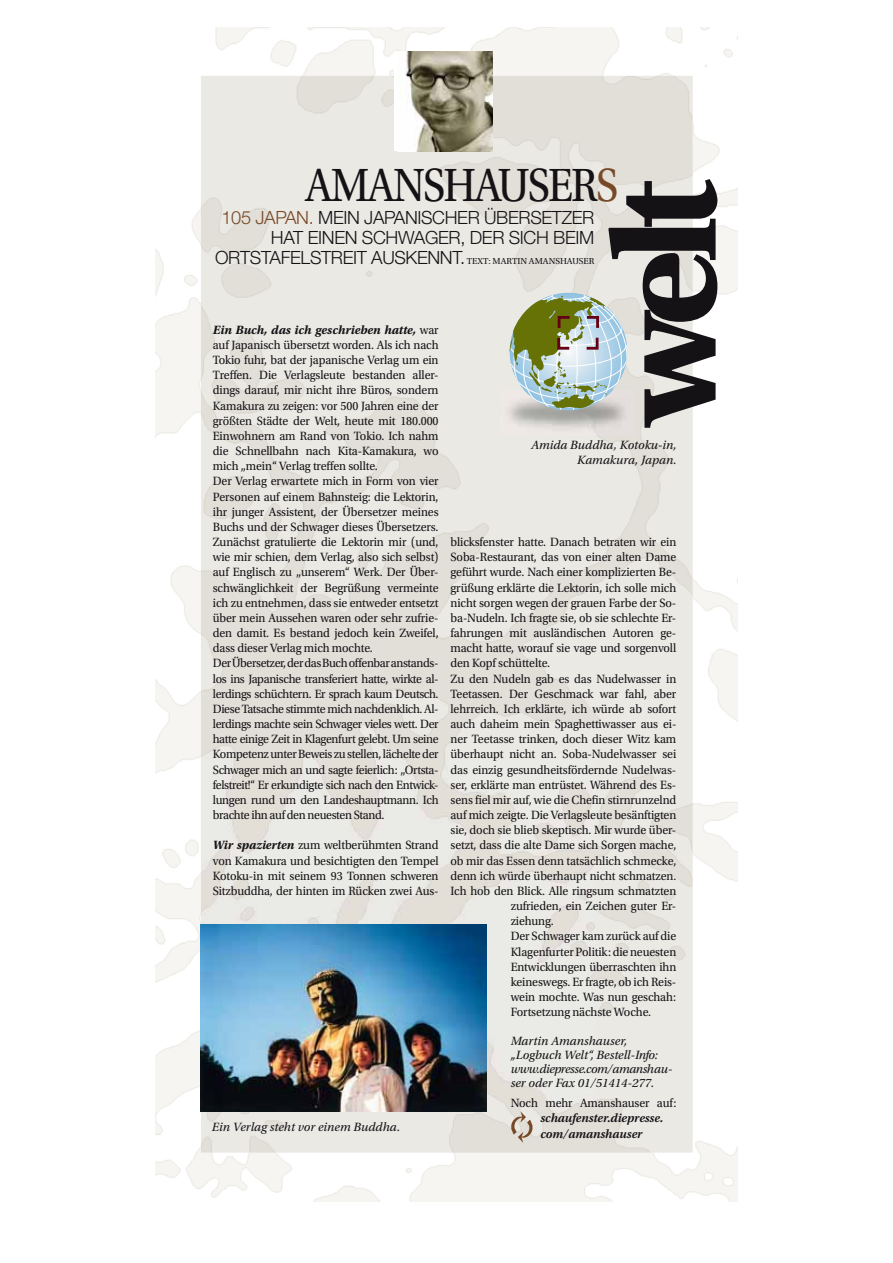
<style>
.page{position:relative;width:893px;height:1263px;background:#fff}
.page>*{position:absolute;margin:0;border:0;box-sizing:border-box;transform-origin:0 0}
.t1{font:700 154.2px "Utopia Std";color:#141215}
.t2{font:49.05px "Utopia Std";letter-spacing:-.04em;color:#141215;scale:.88 1}
.t3{font:300 18.15px/19.6px "Helvetica Neue LT Std";letter-spacing:-.02em;color:#141215;text-align:right}
.t4{font:12.6px/15.1px "Utopia Std";letter-spacing:-.01em;color:#141215;scale:.95 1}
.t5{font:italic 12.6px/14px "Utopia Std";letter-spacing:.005em;color:#141215}
.t6{font:italic 600 12.6px/15.1px "Utopia Std";letter-spacing:-.005em;color:#141215}
.s1{color:#774927}
.s2{font-family:"Utopia Std";font-weight:400;font-size:9.15px}
.s3{font-weight:700;font-style:italic}
</style>
<div class="page">
<img style="left:155px;top:27px;width:86px;height:1171px">
<img style="left:241px;top:27px;width:492px;height:49px">
<img style="left:691px;top:123px;width:46px;height:1079px">
<img style="left:241px;top:1153px;width:450px;height:49px">
<img style="left:201px;top:76px;width:492px;height:1077px">
<div style="left:394px;top:51px;width:98px;height:100px;background:#fff"></div>
<img style="left:405px;top:51px;width:87px;height:100px">
<img style="left:201px;top:925px;width:286px;height:187px">
<img style="left:500px;top:390px;width:134px;height:45px">
<svg style="left:510px;top:294px;width:117px;height:116px;background:#acbaa5"></svg>
<svg style="left:509px;top:1111px;width:26px;height:32px"></svg>
<h2 class="t2" style="left:305px;top:164px;width:357px">AMANSHAUSER<span class="s1">S</span></h2>
<h1 class="t1" style="left:572px;top:426px;width:249px;rotate:-90deg">welt</h1>
<h3 class="t3" style="left:215px;top:208px;width:381px"><span class="s1">105 JAPAN.</span> MEIN JAPANISCHER ÜBERSETZER<br>HAT EINEN SCHWAGER, DER SICH BEIM<br>ORTSTAFELSTREIT AUSKENNT. <span class="s2">TEXT: MARTIN AMANSHAUSER</span></h3>
<p class="t4" style="left:213px;top:323px;width:239px"><span class="s3">Ein Buch, das ich geschrieben hatte,</span> war auf Japanisch übersetzt worden. Als ich nach Tokio fuhr, bat der japanische Verlag um ein Treffen. Die Verlagsleute bestanden aller&shy;dings darauf, mir nicht ihre Büros, sondern Kamakura zu zeigen: vor 500 Jahren eine der größten Städte der Welt, heute mit 180.000<br>Einwohnern am Rand von Tokio. Ich nahm die Schnellbahn nach Kita-Kamakura, wo mich „mein“ Verlag treffen sollte.<br>Der Verlag erwartete mich in Form von vier Personen auf einem Bahnsteig: die Lektorin, ihr junger Assistent, der Übersetzer meines Buchs und der Schwager dieses Übersetzers.<br>Zunächst gratulierte die Lektorin mir (und, wie mir schien, dem Verlag, also sich selbst) auf Englisch zu „unserem“ Werk. Der Über&shy;schwänglichkeit der Begrüßung vermeinte ich zu entnehmen, dass sie entweder entsetzt über mein Aussehen waren oder sehr zufrie&shy;den damit. Es bestand jedoch kein Zweifel, dass dieser Verlag mich mochte.<br>Der Übersetzer, der das Buch offenbar anstands&shy;los ins Japanische transferiert hatte, wirkte al&shy;lerdings schüchtern. Er sprach kaum Deutsch.<br>Diese Tatsache stimmte mich nachdenklich. Al&shy;lerdings machte sein Schwager vieles wett. Der hatte einige Zeit in Klagenfurt gelebt. Um seine Kompetenz unter Beweis zu stellen, lächelte der Schwager mich an und sagte feierlich: „Ortsta&shy;felstreit!“ Er erkundigte sich nach den Entwick&shy;lungen rund um den Landeshauptmann. Ich brachte ihn auf den neuesten Stand.</p>
<p class="t4" style="left:213px;top:838px;width:239px;text-align:justify"><span class="s3">Wir spazierten</span> zum weltberühmten Strand von Kamakura und besichtigten den Tempel Kotoku-in mit seinem 93 Tonnen schweren Sitzbuddha, der hinten im Rücken zwei Aus-</p>
<p class="t5" style="left:531px;top:438px;width:147px;line-height:15.5px;text-align:right">Amida Buddha, Kotoku-in,<br>Kamakura, Japan.</p>
<p class="t4" style="left:450px;top:535px;width:239px">blicksfenster hatte. Danach betraten wir ein</p>
<p class="t4" style="left:450px;top:550px;width:239px">Soba-Restaurant, das von einer alten Dame</p>
<p class="t4" style="left:450px;top:565px;width:239px">geführt wurde. Nach einer komplizierten Be-</p>
<p class="t4" style="left:450px;top:580px;width:239px">grüßung erklärte die Lektorin, ich solle mich</p>
<p class="t4" style="left:450px;top:596px;width:239px">nicht sorgen wegen der grauen Farbe der So-</p>
<p class="t4" style="left:450px;top:611px;width:239px">ba-Nudeln. Ich fragte sie, ob sie schlechte Er-</p>
<p class="t4" style="left:450px;top:626px;width:239px">fahrungen mit ausländischen Autoren ge-</p>
<p class="t4" style="left:450px;top:641px;width:239px">macht hatte, worauf sie vage und sorgenvoll</p>
<p class="t4" style="left:450px;top:656px;width:106px">den Kopf schüttelte.</p>
<p class="t4" style="left:450px;top:671px;width:239px">Zu den Nudeln gab es das Nudelwasser in</p>
<p class="t4" style="left:450px;top:687px;width:239px">Teetassen. Der Geschmack war fahl, aber</p>
<p class="t4" style="left:450px;top:702px;width:239px">lehrreich. Ich erklärte, ich würde ab sofort</p>
<p class="t4" style="left:450px;top:717px;width:239px">auch daheim mein Spaghettiwasser aus ei-</p>
<p class="t4" style="left:450px;top:732px;width:239px">ner Teetasse trinken, doch dieser Witz kam</p>
<p class="t4" style="left:450px;top:747px;width:239px">überhaupt nicht an. Soba-Nudelwasser sei</p>
<p class="t4" style="left:450px;top:762px;width:239px">das einzig gesundheitsfördernde Nudelwas-</p>
<p class="t4" style="left:450px;top:778px;width:239px">ser, erklärte man entrüstet. Während des Es-</p>
<p class="t4" style="left:450px;top:793px;width:239px">sens fiel mir auf, wie die Chefin stirnrunzelnd</p>
<p class="t4" style="left:450px;top:808px;width:239px">auf mich zeigte. Die Verlagsleute besänftigten</p>
<p class="t4" style="left:450px;top:823px;width:239px">sie, doch sie blieb skeptisch. Mir wurde über-</p>
<p class="t4" style="left:450px;top:838px;width:239px">setzt, dass die alte Dame sich Sorgen mache,</p>
<p class="t4" style="left:450px;top:853px;width:239px">ob mir das Essen denn tatsächlich schmecke,</p>
<p class="t4" style="left:450px;top:869px;width:239px">denn ich würde überhaupt nicht schmatzen.</p>
<p class="t4" style="left:450px;top:884px;width:239px">Ich hob den Blick. Alle ringsum schmatzten</p>
<p class="t4" style="left:511px;top:899px;width:176px">zufrieden, ein Zeichen guter Er-</p>
<p class="t4" style="left:511px;top:914px;width:47px">ziehung.</p>
<p class="t4" style="left:511px;top:929px;width:176px">Der Schwager kam zurück auf die</p>
<p class="t4" style="left:511px;top:944px;width:176px">Klagenfurter Politik: die neuesten</p>
<p class="t4" style="left:511px;top:960px;width:176px">Entwicklungen überraschten ihn</p>
<p class="t4" style="left:511px;top:975px;width:176px">keineswegs. Er fragte, ob ich Reis-</p>
<p class="t4" style="left:511px;top:990px;width:176px">wein mochte. Was nun geschah:</p>
<p class="t4" style="left:511px;top:1005px;width:149px">Fortsetzung nächste Woche.</p>
<p class="t5" style="left:511px;top:1035px;width:163px">Martin Amanshauser, „Logbuch Welt“, Bestell-Info: www.diepresse.com/amanshau&shy;ser oder Fax 01/51414-277.</p>
<p class="t4" style="left:511px;top:1096px;width:176px">Noch mehr Amanshauser auf:</p>
<p class="t6" style="left:540px;top:1110px;width:124px">schaufenster.diepresse. com/amanshauser</p>
<p class="t5" style="left:212px;top:1120px;width:190px">Ein Verlag steht vor einem Buddha.</p>
</div>
